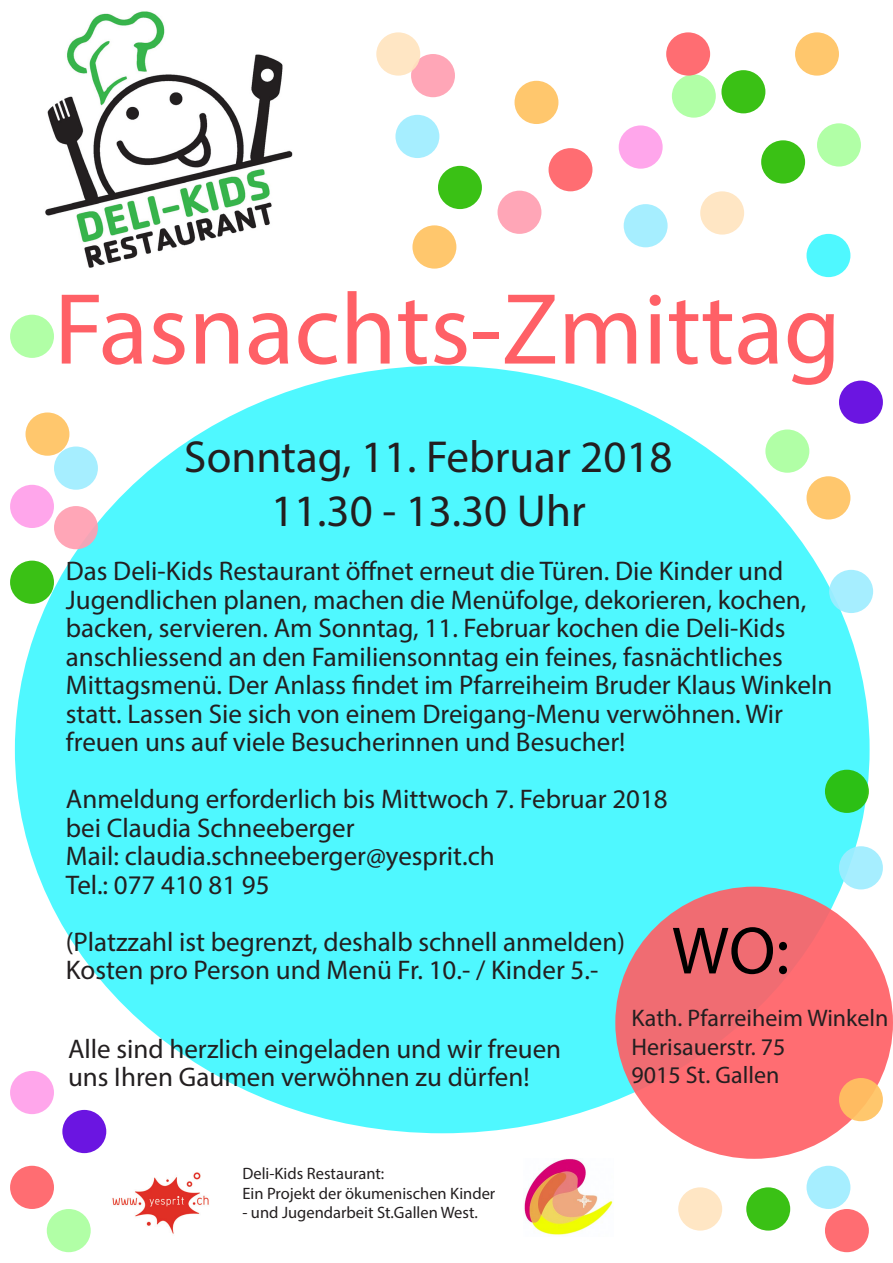
<style>
.page{position:relative;width:893px;height:1263px;background:#fff}
.page>*{position:absolute;margin:0;border:0;box-sizing:border-box;transform-origin:0 0}
.t1{font:102px "Myriad Pro";color:#ff6066}
.t2{font:67.5px "Myriad Pro";color:#000}
.t3{font:45px/54px "Myriad Pro";color:#231f20;text-align:center}
.t4{font:27px/28.5px "Myriad Pro";color:#231f20}
.t5{font:24px "Myriad Pro";color:#231f20}
.t6{font:16.5px "Myriad Pro";color:#231f20}
</style>
<div class="page">
<div style="left:15px;top:366px;width:855px;height:767px;background:#4ff8ff;border-radius:50%"></div>
<img style="left:112px;top:1172px;width:97px;height:62px">
<img style="left:524px;top:1159px;width:89px;height:76px">
<img style="left:45px;top:11px;width:248px;height:257px">
<div style="left:615px;top:887px;width:278px;height:272px;background:linear-gradient(to right,#ef6d73,#ff6d72);border-radius:50%"></div>
<div style="left:412px;top:225px;width:44px;height:44px;background:#ffc76d;border-radius:50%"></div>
<div style="left:549px;top:148px;width:43px;height:43px;background:#ff6d72;border-radius:50%"></div>
<div style="left:624px;top:204px;width:44px;height:43px;background:#a6eeff;border-radius:50%"></div>
<div style="left:839px;top:381px;width:44px;height:43px;background:#6b15e1;border-radius:50%"></div>
<div style="left:806px;top:476px;width:44px;height:43px;background:#ffc76d;border-radius:50%"></div>
<div style="left:761px;top:140px;width:44px;height:44px;background:#3ac115;border-radius:50%"></div>
<div style="left:806px;top:1166px;width:44px;height:43px;background:#a6eeff;border-radius:50%"></div>
<div style="left:817px;top:123px;width:44px;height:44px;background:#b1ffa6;border-radius:50%"></div>
<div style="left:765px;top:429px;width:44px;height:44px;background:#b1ffa6;border-radius:50%"></div>
<div style="left:839px;top:846px;width:44px;height:43px;background:linear-gradient(to right,#9aedff,#aceeff);border-radius:50%"></div>
<div style="left:26px;top:412px;width:43px;height:44px;background:#ffc76d;border-radius:50%"></div>
<div style="left:10px;top:315px;width:44px;height:43px;background:#b1ffa6;border-radius:50%"></div>
<div style="left:700px;top:191px;width:44px;height:44px;background:#ffe4bf;border-radius:50%"></div>
<div style="left:10px;top:485px;width:44px;height:43px;background:#ffa6eb;border-radius:50%"></div>
<div style="left:825px;top:1209px;width:44px;height:43px;background:#ff6d72;border-radius:50%"></div>
<div style="left:10px;top:1166px;width:44px;height:43px;background:#ff6d72;border-radius:50%"></div>
<div style="left:47px;top:1209px;width:44px;height:43px;background:#b1ffa6;border-radius:50%"></div>
<div style="left:514px;top:81px;width:44px;height:43px;background:#ffc76d;border-radius:50%"></div>
<div style="left:839px;top:1078px;width:44px;height:43px;background:#ffbb61;border-radius:50%"></div>
<div style="left:806px;top:234px;width:44px;height:43px;background:#4ff8ff;border-radius:50%"></div>
<div style="left:497px;top:191px;width:44px;height:43px;background:#ffa6b7;border-radius:50%"></div>
<div style="left:10px;top:1071px;width:44px;height:43px;background:#ffa6eb;border-radius:50%"></div>
<div style="left:62px;top:1110px;width:44px;height:43px;background:#6b15e1;border-radius:50%"></div>
<div style="left:746px;top:1187px;width:44px;height:43px;background:#3ac115;border-radius:50%"></div>
<div style="left:10px;top:561px;width:44px;height:43px;background:#3ac115;border-radius:50%"></div>
<div style="left:54px;top:446px;width:44px;height:44px;background:#a6eeff;border-radius:50%"></div>
<div style="left:825px;top:770px;width:44px;height:43px;background:#2cc015;border-radius:50%"></div>
<div style="left:54px;top:506px;width:44px;height:43px;background:linear-gradient(to right,#ffa7b8,#f7a7b8);border-radius:50%"></div>
<div style="left:438px;top:166px;width:44px;height:43px;background:#3ac115;border-radius:50%"></div>
<div style="left:829px;top:570px;width:44px;height:43px;background:#a6eeff;border-radius:50%"></div>
<div style="left:678px;top:1187px;width:44px;height:43px;background:#ffe4bf;border-radius:50%"></div>
<div style="left:795px;top:32px;width:44px;height:44px;background:#ffc76d;border-radius:50%"></div>
<div style="left:411px;top:54px;width:44px;height:43px;background:#ffa6b7;border-radius:50%"></div>
<div style="left:721px;top:70px;width:44px;height:43px;background:#3ac115;border-radius:50%"></div>
<div style="left:672px;top:74px;width:44px;height:44px;background:#b1ffa6;border-radius:50%"></div>
<div style="left:666px;top:32px;width:44px;height:44px;background:#ff6d72;border-radius:50%"></div>
<div style="left:395px;top:115px;width:44px;height:43px;background:#a6eeff;border-radius:50%"></div>
<div style="left:376px;top:32px;width:44px;height:44px;background:#ffe4bf;border-radius:50%"></div>
<div style="left:619px;top:125px;width:44px;height:44px;background:#ffa6eb;border-radius:50%"></div>
<p class="t1" style="left:54px;top:266px;width:788px">Fasnachts-Zmittag</p>
<p class="t3" style="left:184px;top:429px;width:490px">Sonntag, 11. Februar 2018<br>11.30 - 13.30 Uhr</p>
<p class="t4" style="left:66px;top:557px;width:768px">Das Deli-Kids Restaurant öffnet erneut die Türen. Die Kinder und Jugendlichen planen, machen die Menüfolge, dekorieren, kochen, backen, servieren. Am Sonntag, 11. Februar kochen die Deli-Kids anschliessend an den Familiensonntag ein feines, fasnächtliches Mittagsmenü. Der Anlass findet im Pfarreiheim Bruder Klaus Winkeln statt. Lassen Sie sich von einem Dreigang-Menu verwöhnen. Wir freuen uns auf viele Besucherinnen und Besucher!</p>
<p class="t4" style="left:66px;top:785px;width:603px">Anmeldung erforderlich bis Mittwoch 7. Februar 2018 bei Claudia Schneeberger</p>
<p class="t4" style="left:66px;top:842px;width:430px">Mail: claudia.schneeberger@yesprit.ch</p>
<p class="t4" style="left:66px;top:856px;width:561px;line-height:57px">Tel.: 077 410 81 95<br>(Platzzahl ist begrenzt, deshalb schnell anmelden)</p>
<p class="t4" style="left:66px;top:956px;width:534px">Kosten pro Person und Menü Fr. 10.- / Kinder 5.-</p>
<p class="t2" style="left:672px;top:909px;width:119px">WO:</p>
<p class="t5" style="left:631px;top:1003px;width:259px">Kath. Pfarreiheim Winkeln</p>
<p class="t5" style="left:631px;top:1032px;width:156px">Herisauerstr. 75</p>
<p class="t5" style="left:631px;top:1060px;width:149px">9015 St. Gallen</p>
<p class="t4" style="left:68px;top:1034px;width:495px">Alle sind herzlich eingeladen und wir freuen uns Ihren Gaumen verwöhnen zu dürfen!</p>
<p class="t6" style="left:242px;top:1163px;width:143px">Deli-Kids Restaurant:</p>
<p class="t6" style="left:242px;top:1183px;width:254px">Ein Projekt der ökumenischen Kinder</p>
<p class="t6" style="left:242px;top:1202px;width:237px">- und Jugendarbeit St.Gallen West.</p>
</div>
